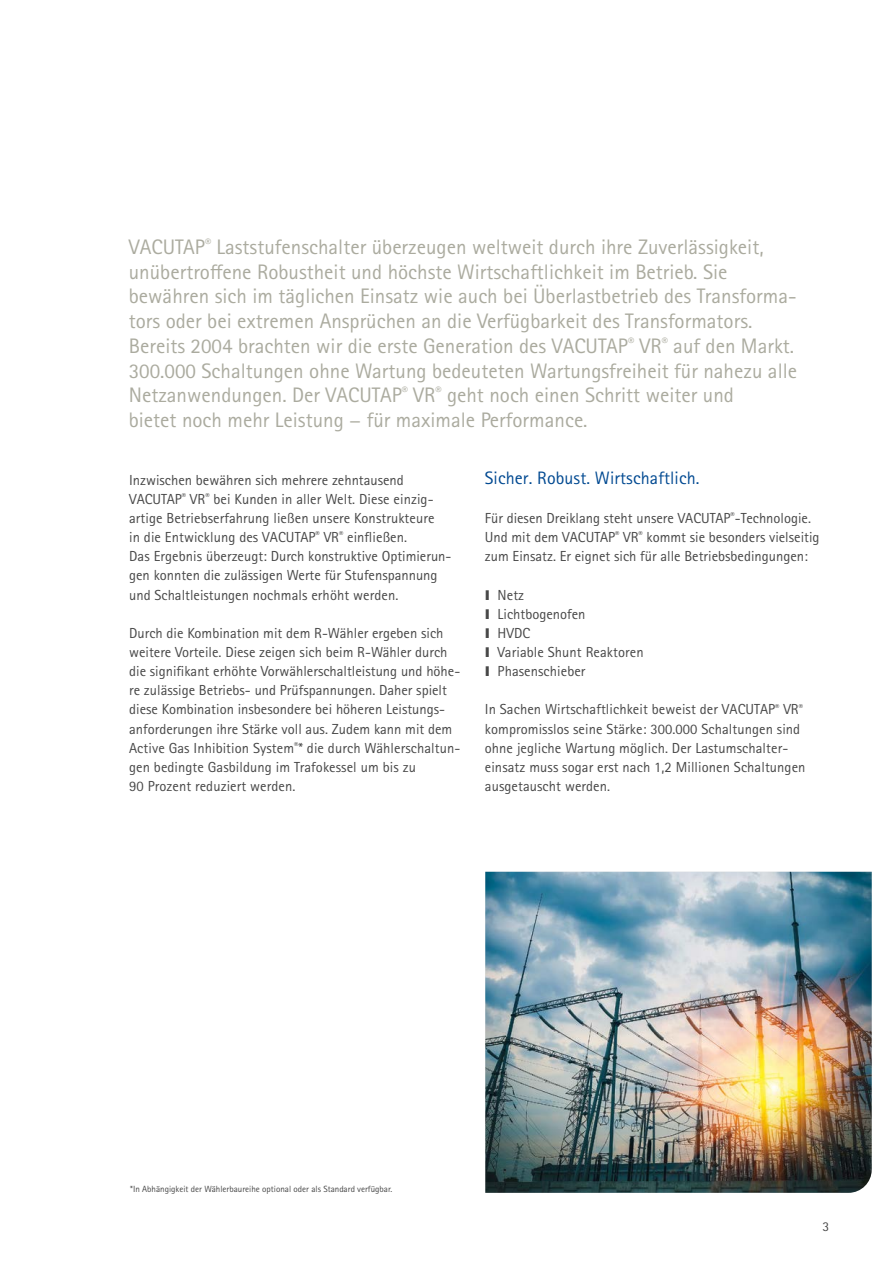
<style>
.page{position:relative;width:893px;height:1263px;background:#fff}
.page>*{position:absolute;margin:0;border:0;box-sizing:border-box;transform-origin:0 0}
.t1{font:21px/24.8px "Rotis Sans Serif Pro Cyr";color:#abab9f}
.t2{font:18px "Rotis Sans Serif";letter-spacing:.005em;color:#004991}
.t3{font:14.55px/19.2px "Rotis Sans Serif Pro Cyr";color:#474747}
.t4{font:13.5px "Rotis Sans Serif Pro Cyr";color:#474747}
.t5{font:9px "Rotis Sans Serif Pro Cyr";color:#474747}
.s1{font-family:"Arial";font-weight:900;font-size:13.5px}
</style>
<div class="page">
<img style="left:485px;top:872px;width:387px;height:321px">
<p class="t1" style="left:129px;top:234px;width:670px">VACUTAP<sup>®</sup> Laststufenschalter überzeugen weltweit durch ihre Zuverlässigkeit, unübertroffene Robustheit und höchste Wirtschaftlichkeit im Betrieb. Sie bewähren sich im täglichen Einsatz wie auch bei Überlastbetrieb des Transforma&shy;tors oder bei extremen Ansprüchen an die Verfügbarkeit des Transformators.<br>Bereits 2004 brachten wir die erste Generation des VACUTAP<sup>®</sup> VR<sup>®</sup> auf den Markt.<br>300.000 Schaltungen ohne Wartung bedeuteten Wartungsfreiheit für nahezu alle Netzanwendungen. Der VACUTAP<sup>®</sup> VR<sup>®</sup> geht noch einen Schritt weiter und<br>bietet noch mehr Leistung − für maximale Performance.</p>
<p class="t3" style="left:129px;top:470px;width:324px">Inzwischen bewähren sich mehrere zehntausend VACUTAP<sup>®</sup> VR<sup>®</sup> bei Kunden in aller Welt. Diese einzig&shy;artige Betriebserfahrung ließen unsere Konstrukteure<br>in die Entwicklung des VACUTAP<sup>®</sup> VR<sup>®</sup> einfließen.<br>Das Ergebnis überzeugt: Durch konstruktive Optimierun&shy;gen konnten die zulässigen Werte für Stufenspannung und Schaltleistungen nochmals erhöht werden.</p>
<p class="t3" style="left:129px;top:623px;width:333px">Durch die Kombination mit dem R-Wähler ergeben sich weitere Vorteile. Diese zeigen sich beim R-Wähler durch die signifikant erhöhte Vorwählerschaltleistung und höhe&shy;re zulässige Betriebs- und Prüfspannungen. Daher spielt diese Kombination insbesondere bei höheren Leistungs&shy;anforderungen ihre Stärke voll aus. Zudem kann mit dem Active Gas Inhibition System<sup>®</sup>* die durch Wählerschaltun&shy;gen bedingte Gasbildung im Trafokessel um bis zu<br>90 Prozent reduziert werden.</p>
<p class="t2" style="left:485px;top:468px;width:216px">Sicher. Robust. Wirtschaftlich.</p>
<p class="t3" style="left:485px;top:509px;width:336px">Für diesen Dreiklang steht unsere VACUTAP<sup>®</sup>-Technologie.<br>Und mit dem VACUTAP<sup>®</sup> VR<sup>®</sup> kommt sie besonders vielseitig zum Einsatz. Er eignet sich für alle Betriebsbedingungen:</p>
<p class="t3" style="left:485px;top:585px;width:160px"><span class="s1">I</span> Netz<br><span class="s1">I</span> Lichtbogenofen<br><span class="s1">I</span> HVDC<br><span class="s1">I</span> Variable Shunt Reaktoren<br><span class="s1">I</span> Phasenschieber</p>
<p class="t3" style="left:485px;top:700px;width:322px">In Sachen Wirtschaftlichkeit beweist der VACUTAP<sup>®</sup> VR<sup>® </sup>kompromisslos seine Stärke: 300.000 Schaltungen sind ohne jegliche Wartung möglich. Der Lastumschalter&shy;einsatz muss sogar erst nach 1,2 Millionen Schaltungen ausgetauscht werden.</p>
<p class="t5" style="left:130px;top:1183px;width:264px">*In Abhängigkeit der Wählerbaureihe optional oder als Standard verfügbar.</p>
<p class="t4" style="left:822px;top:1218px;width:8px">3</p>
</div>
